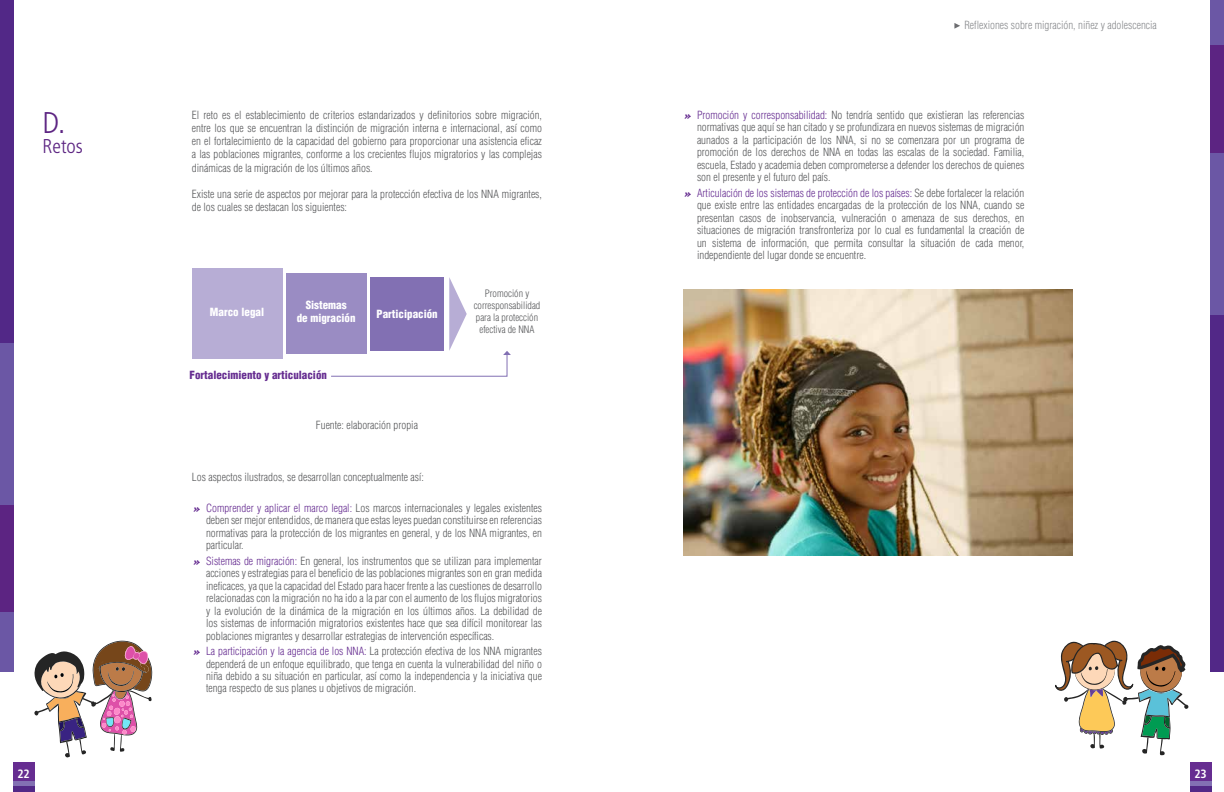
<style>
.page{position:relative;width:1224px;height:792px;background:#fff}
.page>*{position:absolute;margin:0;border:0;box-sizing:border-box;transform-origin:0 0}
.t1{font:300 condensed 30px "Frutiger";color:#5c2482}
.t2{font:300 condensed 20px "Frutiger";color:#5c2482}
.t3{font:700 condensed 12px "Frutiger";color:#fff}
.t4{font:300 condensed 11px/12.5px "Helvetica";color:#58595b;text-align:justify}
.t5{font:300 condensed 11px "Helvetica";color:#888a8d}
.t6{font:900 condensed 11px/13.2px "Helvetica";color:#fff;text-align:center}
.t7{font:900 condensed 11px "Helvetica";color:#662d91}
.t8{font:300 condensed 10px/12px "Helvetica";color:#58595b;text-align:center}
.s1{font-family:"Bello Script";font-weight:400;font-stretch:normal;color:#662d91}
.s2{color:#662d91}
</style>
<div class="page">
<div style="left:1210px;top:315px;width:14px;height:357px;background:#522887"></div>
<div style="left:1210px;top:153px;width:14px;height:162px;background:#6b57a5"></div>
<div style="left:1210px;top:45px;width:14px;height:108px;background:#5c2482"></div>
<div style="left:1210px;top:0;width:14px;height:45px;background:#6b57a5"></div>
<div style="left:0;top:0;width:14px;height:343px;background:#522887"></div>
<div style="left:0;top:343px;width:14px;height:162px;background:#6b57a5"></div>
<div style="left:0;top:505px;width:14px;height:108px;background:#5c2482"></div>
<div style="left:0;top:613px;width:14px;height:59px;background:#6b57a5"></div>
<div style="left:13px;top:762px;width:21px;height:30px;background:#662d91"></div>
<div style="left:1190px;top:762px;width:21px;height:30px;background:#662d91"></div>
<div style="left:13px;top:781px;width:21px;height:6px;background:#8270b3"></div>
<div style="left:1190px;top:781px;width:21px;height:6px;background:#8270b3"></div>
<div style="left:13px;top:787px;width:21px;height:5px;background:#522887"></div>
<div style="left:1190px;top:787px;width:21px;height:5px;background:#522887"></div>
<svg style="left:34px;top:641px;width:118px;height:117px"></svg>
<svg style="left:1055px;top:640px;width:133px;height:115px"></svg>
<svg style="left:954px;top:23px;width:6px;height:6px"></svg>
<div style="left:286px;top:273px;width:81px;height:81px;background:#9a8cc3"></div>
<div style="left:192px;top:269px;width:90px;height:90px;background:#b7add5"></div>
<svg style="left:331px;top:277px;width:180px;height:100px"></svg>
<img style="left:684px;top:290px;width:389px;height:266px">
<h1 class="t1" style="left:43px;top:106px;width:24px">D.</h1>
<p class="t4" style="left:192px;top:108px;width:352px;line-height:13.2px">El reto es el establecimiento de criterios estandarizados y definitorios sobre migración, entre los que se encuentran la distinción de migración interna e internacional, así como en el fortalecimiento de la capacidad del gobierno para proporcionar una asistencia eficaz a las poblaciones migrantes, conforme a los crecientes flujos migratorios y las complejas dinámicas de la migración de los últimos años.</p>
<p class="t4" style="left:192px;top:187px;width:352px;line-height:13.2px">Existe una serie de aspectos por mejorar para la protección efectiva de los NNA migrantes, de los cuales se destacan los siguientes:</p>
<h2 class="t2" style="left:43px;top:135px;width:42px">Retos</h2>
<p class="t6" style="left:297px;top:298px;width:60px">Sistemas<br>de migración</p>
<p class="t6" style="left:210px;top:305px;width:56px">Marco legal</p>
<p class="t6" style="left:377px;top:307px;width:63px">Participación</p>
<p class="t7" style="left:190px;top:368px;width:139px">Fortalecimiento y articulación</p>
<p class="t4" style="left:316px;top:418px;width:104px">Fuente: elaboración propia</p>
<p class="t8" style="left:474px;top:287px;width:68px">Promoción y corresponsabilidad para la protección efectiva de NNA</p>
<p class="t4" style="left:192px;top:471px;width:233px">Los aspectos ilustrados, se desarrollan conceptualmente así:</p>
<p class="t4" style="left:206px;top:502px;width:337px;text-indent:-14px"><span class="s1">»</span> <span class="s2">Comprender y aplicar el marco legal:</span> Los marcos internacionales y legales existentes deben ser mejor entendidos, de manera que estas leyes puedan constituirse en referencias normativas para la protección de los migrantes en general, y de los NNA migrantes, en particular.</p>
<p class="t4" style="left:206px;top:554px;width:337px;text-indent:-14px"><span class="s1">»</span> <span class="s2">Sistemas de migración:</span> En general, los instrumentos que se utilizan para implementar acciones y estrategias para el beneficio de las poblaciones migrantes son en gran medida ineficaces, ya que la capacidad del Estado para hacer frente a las cuestiones de desarrollo relacionadas con la migración no ha ido a la par con el aumento de los flujos migratorios y la evolución de la dinámica de la migración en los últimos años. La debilidad de los sistemas de información migratorios existentes hace que sea difícil monitorear las poblaciones migrantes y desarrollar estrategias de intervención específicas.</p>
<p class="t4" style="left:206px;top:645px;width:337px;text-indent:-14px"><span class="s1">»</span> <span class="s2">La participación y la agencia de los NNA:</span> La protección efectiva de los NNA migrantes dependerá de un enfoque equilibrado, que tenga en cuenta la vulnerabilidad del niño o niña debido a su situación en particular, así como la independencia y la iniciativa que tenga respecto de sus planes u objetivos de migración.</p>
<p class="t5" style="left:964px;top:18px;width:194px">Reflexiones sobre migración, niñez y adolescencia</p>
<p class="t4" style="left:697px;top:109px;width:329px;text-indent:-14px"><span class="s1">»</span> <span class="s2">Promoción y corresponsabilidad:</span> No tendría sentido que existieran las referencias normativas que aquí se han citado y se profundizara en nuevos sistemas de migración aunados a la participación de los NNA, si no se comenzara por un programa de promoción de los derechos de NNA en todas las escalas de la sociedad. Familia, escuela, Estado y academia deben comprometerse a defender los derechos de quienes son el presente y el futuro del país.</p>
<p class="t4" style="left:697px;top:186px;width:329px;text-indent:-14px"><span class="s1">»</span> <span class="s2">Articulación de los sistemas de protección de los países:</span> Se debe fortalecer la relación que existe entre las entidades encargadas de la protección de los NNA, cuando se presentan casos de inobservancia, vulneración o amenaza de sus derechos, en situaciones de migración transfronteriza por lo cual es fundamental la creación de un sistema de información, que permita consultar la situación de cada menor, independiente del lugar donde se encuentre.</p>
<p class="t3" style="left:17px;top:767px;width:14px">22</p>
<p class="t3" style="left:1194px;top:767px;width:14px">23</p>
</div>
